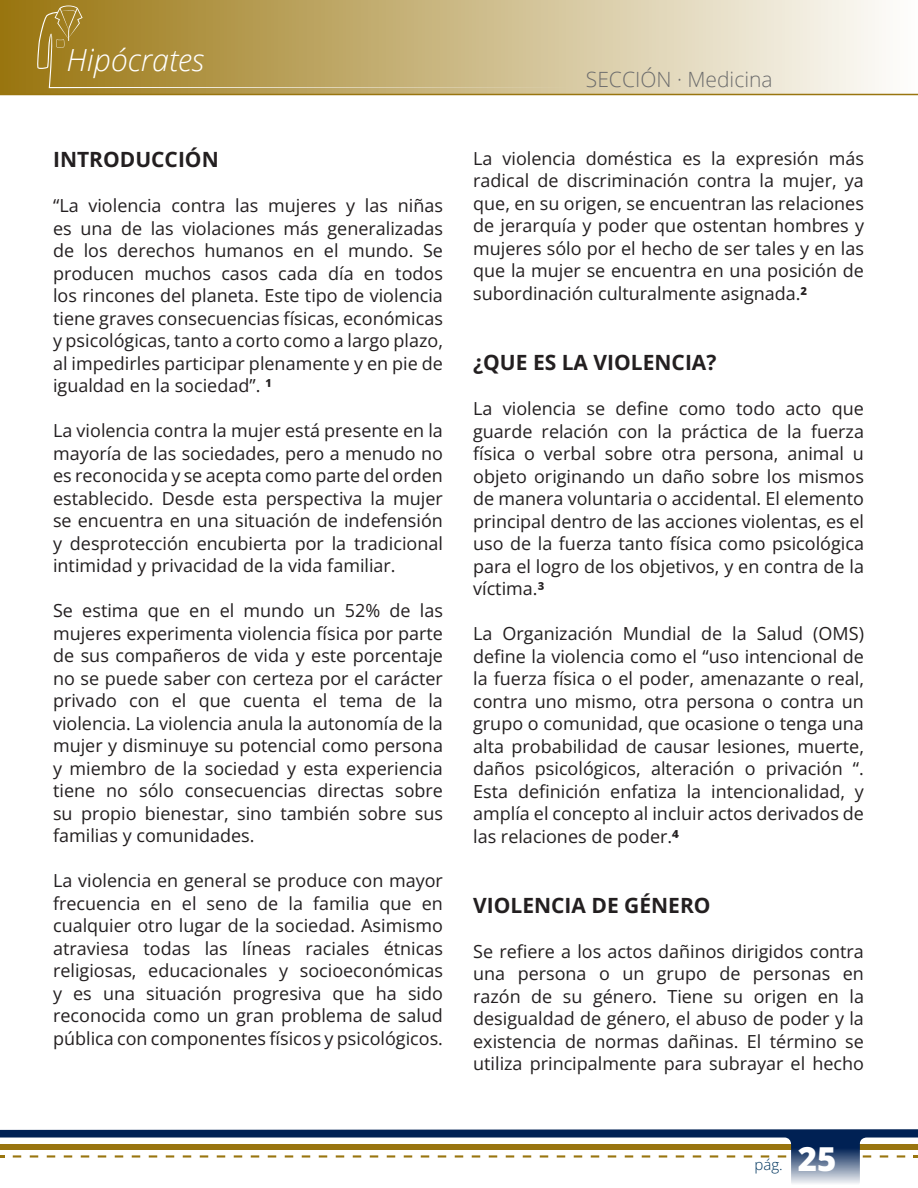
<style>
.page{position:relative;width:918px;height:1188px;background:#fff}
.page>*{position:absolute;margin:0;border:0;box-sizing:border-box;transform-origin:0 0}
.t1{font:italic 300 30.45px "Open Sans";color:#fff}
.t2{font:700 21px "Open Sans";color:#231f20}
.t3{font:300 21px "Open Sans";color:#6d6d6d}
.t4{font:18px/22.5px "Open Sans";color:#231f20;text-align:justify}
.t5{font:300 15px "Open Sans";color:#00365f}
.s1{font-weight:700}
.s2{font-weight:800;font-size:33px;color:#fff}
</style>
<div class="page">
<div style="left:0;top:0;width:918px;height:94px;background:linear-gradient(to right,#99750f,#fefefd)"></div>
<svg style="left:37px;top:6px;width:537px;height:82px;background:#bba460"></svg>
<hr style="left:0;top:94px;width:918px;height:1px;background:#99750f">
<svg style="left:0;top:1129px;width:918px;height:55px"></svg>
<h1 class="t1" style="left:67px;top:39px;width:139px">Hipócrates</h1>
<p class="t2" style="left:53px;top:145px;width:167px">INTRODUCCIÓN</p>
<p class="t4" style="left:53px;top:194px;width:391px">“La violencia contra las mujeres y las niñas es una de las violaciones más generalizadas de los derechos humanos en el mundo. Se producen muchos casos cada día en todos los rincones del planeta. Este tipo de violencia tiene graves consecuencias físicas, económicas y psicológicas, tanto a corto como a largo plazo, al impedirles participar plenamente y en pie de igualdad en la sociedad”. <span class="s1">1</span></p>
<p class="t4" style="left:53px;top:419px;width:391px">La violencia contra la mujer está presente en la mayoría de las sociedades, pero a menudo no es reconocida y se acepta como parte del orden establecido. Desde esta perspectiva la mujer se encuentra en una situación de indefensión y desprotección encubierta por la tradicional intimidad y privacidad de la vida familiar.</p>
<p class="t4" style="left:53px;top:599px;width:391px">Se estima que en el mundo un 52% de las mujeres experimenta violencia física por parte de sus compañeros de vida y este porcentaje no se puede saber con certeza por el carácter privado con el que cuenta el tema de la violencia. La violencia anula la autonomía de la mujer y disminuye su potencial como persona y miembro de la sociedad y esta experiencia tiene no sólo consecuencias directas sobre su propio bienestar, sino también sobre sus familias y comunidades.</p>
<p class="t4" style="left:53px;top:869px;width:391px">La violencia en general se produce con mayor frecuencia en el seno de la familia que en cualquier otro lugar de la sociedad. Asimismo atraviesa todas las líneas raciales étnicas religiosas, educacionales y socioeconómicas y es una situación progresiva que ha sido reconocida como un gran problema de salud pública con componentes físicos y psicológicos.</p>
<p class="t3" style="left:586px;top:65px;width:188px">SECCIÓN · Medicina</p>
<p class="t4" style="left:473px;top:147px;width:392px">La violencia doméstica es la expresión más radical de discriminación contra la mujer, ya que, en su origen, se encuentran las relaciones de jerarquía y poder que ostentan hombres y mujeres sólo por el hecho de ser tales y en las que la mujer se encuentra en una posición de subordinación culturalmente asignada.<span class="s1">2</span></p>
<p class="t2" style="left:473px;top:348px;width:245px">¿QUE ES LA VIOLENCIA?</p>
<p class="t4" style="left:473px;top:397px;width:392px">La violencia se define como todo acto que guarde relación con la práctica de la fuerza física o verbal sobre otra persona, animal u objeto originando un daño sobre los mismos de manera voluntaria o accidental. El elemento principal dentro de las acciones violentas, es el uso de la fuerza tanto física como psicológica para el logro de los objetivos, y en contra de la víctima.<span class="s1">3</span></p>
<p class="t4" style="left:473px;top:622px;width:392px">La Organización Mundial de la Salud (OMS) define la violencia como el “uso intencional de la fuerza física o el poder, amenazante o real, contra uno mismo, otra persona o contra un grupo o comunidad, que ocasione o tenga una alta probabilidad de causar lesiones, muerte, daños psicológicos, alteración o privación “.<br>Esta definición enfatiza la intencionalidad, y amplía el concepto al incluir actos derivados de las relaciones de poder.<span class="s1">4</span></p>
<p class="t2" style="left:473px;top:890px;width:239px">VIOLENCIA DE GÉNERO</p>
<p class="t4" style="left:473px;top:940px;width:392px">Se refiere a los actos dañinos dirigidos contra una persona o un grupo de personas en razón de su género. Tiene su origen en la desigualdad de género, el abuso de poder y la existencia de normas dañinas. El término se utiliza principalmente para subrayar el hecho</p>
<p class="t5" style="left:755px;top:1154px;width:83px">pág. <span class="s2">25</span></p>
</div>
